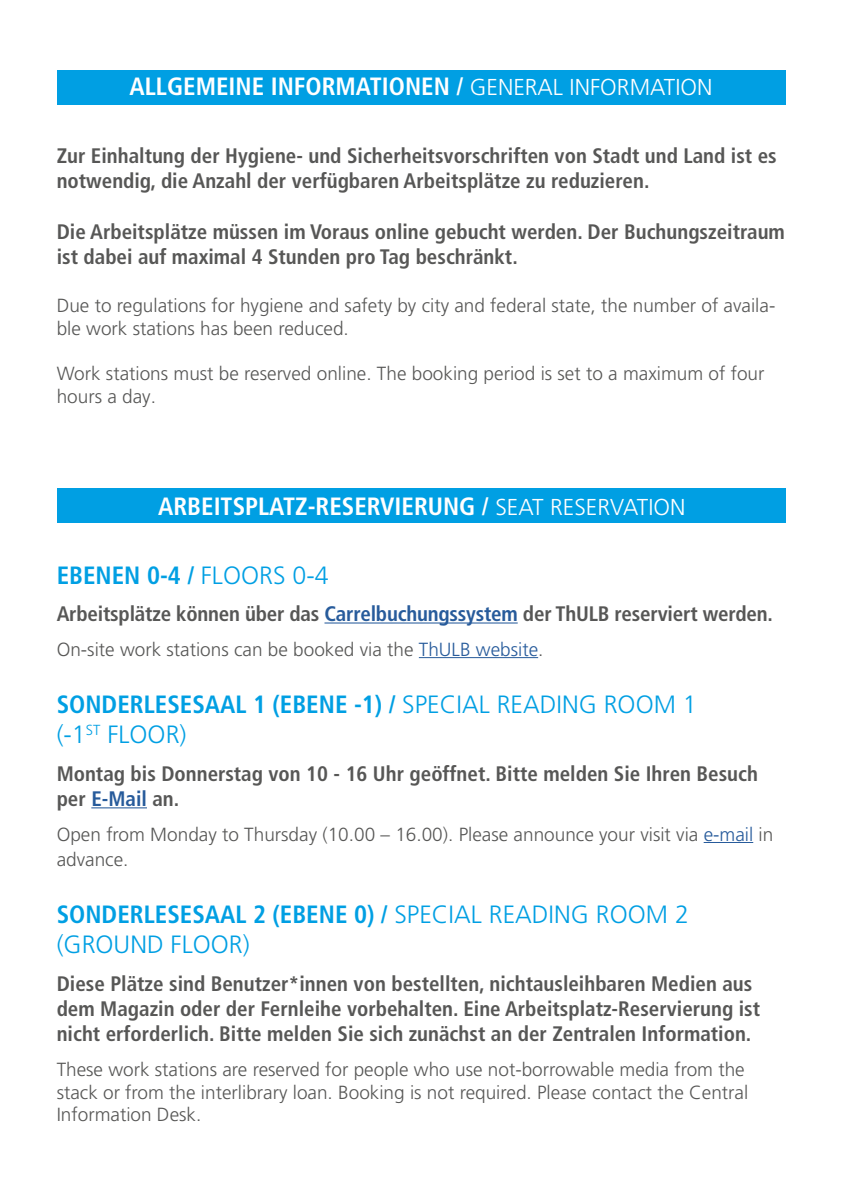
<style>
.page{position:relative;width:842px;height:1191px;background:#fff}
.page>*{position:absolute;margin:0;border:0;box-sizing:border-box;transform-origin:0 0}
.t1{font:300 25px/30px "Frutiger LT Pro";color:#009fe3}
.t2{font:700 condensed 25px "Frutiger LT Pro";color:#fff}
.t3{font:700 condensed 25px "Frutiger LT Pro";color:#009fe3}
.t4{font:700 condensed 21px/25.2px "Frutiger LT Pro";color:#575756}
.t5{font:300 19px/22.8px "Frutiger LT Pro";color:#575756}
.s1{font-weight:300;font-stretch:normal;font-size:23px}
.s2{font-weight:300;font-stretch:normal}
.s3{color:#275b9b}
.s4{font-weight:700;font-stretch:condensed}
</style>
<div class="page">
<div style="left:57px;top:71px;width:728px;height:34px;background:#009fe3"></div>
<hr style="left:324px;top:622px;width:194px;height:1px;background:#275b9b">
<hr style="left:419px;top:657px;width:119px;height:1px;background:#275b9b">
<hr style="left:91px;top:807px;width:56px;height:1px;background:#275b9b">
<hr style="left:704px;top:842px;width:49px;height:1px;background:#275b9b">
<div style="left:57px;top:488px;width:729px;height:34px;background:#009fe3"></div>
<p class="t2" style="left:130px;top:72px;width:584px">ALLGEMEINE INFORMATIONEN / <span class="s1">GENERAL INFORMATION</span></p>
<p class="t4" style="left:57px;top:143px;width:722px">Zur Einhaltung der Hygiene- und Sicherheitsvorschriften von Stadt und Land ist es notwendig, die Anzahl der verfügbaren Arbeitsplätze zu reduzieren.</p>
<p class="t4" style="left:57px;top:219px;width:730px">Die Arbeitsplätze müssen im Voraus online gebucht werden. Der Buchungszeitraum ist dabei auf maximal 4 Stunden pro Tag beschränkt.</p>
<p class="t5" style="left:57px;top:294px;width:720px">Due to regulations for hygiene and safety by city and federal state, the number of availa&shy;ble work stations has been reduced.</p>
<p class="t5" style="left:57px;top:363px;width:709px">Work stations must be reserved online. The booking period is set to a maximum of four hours a day.</p>
<p class="t2" style="left:158px;top:491px;width:529px">ARBEITSPLATZ-RESERVIERUNG / <span class="s1">SEAT RESERVATION</span></p>
<p class="t3" style="left:57px;top:560px;width:273px">EBENEN 0-4 / <span class="s2">FLOORS 0-4</span></p>
<p class="t4" style="left:57px;top:601px;width:718px">Arbeitsplätze können über das <span class="s3">Carrelbuchungssystem</span> der ThULB reserviert werden.</p>
<p class="t5" style="left:57px;top:638px;width:488px">On-site work stations can be booked via the <span class="s3">ThULB website</span>.</p>
<p class="t1" style="left:57px;top:690px;width:642px"><span class="s4">SONDERLESESAAL 1 (EBENE -1) /</span> SPECIAL READING ROOM 1 (-1<sup>ST</sup> FLOOR)</p>
<p class="t4" style="left:57px;top:760px;width:703px">Montag bis Donnerstag von 10 - 16 Uhr geöffnet. Bitte melden Sie Ihren Besuch per <span class="s3">E-Mail</span> an.</p>
<p class="t5" style="left:57px;top:821px;width:718px;line-height:25.2px">Open from Monday to Thursday (10.00 – 16.00). Please announce your visit via <span class="s3">e-mail</span> in advance.</p>
<p class="t1" style="left:57px;top:900px;width:634px"><span class="s4">SONDERLESESAAL 2 (EBENE 0) /</span> SPECIAL READING ROOM 2 (GROUND FLOOR)</p>
<p class="t4" style="left:57px;top:970px;width:705px">Diese Plätze sind Benutzer*innen von bestellten, nichtausleihbaren Medien aus dem Magazin oder der Fernleihe vorbehalten. Eine Arbeitsplatz-Reservierung ist nicht erforderlich. Bitte melden Sie sich zunächst an der Zentralen Information.</p>
<p class="t5" style="left:57px;top:1058px;width:693px">These work stations are reserved for people who use not-borrowable media from the stack or from the interlibrary loan. Booking is not required. Please contact the Central<br>Information Desk.</p>
</div>
